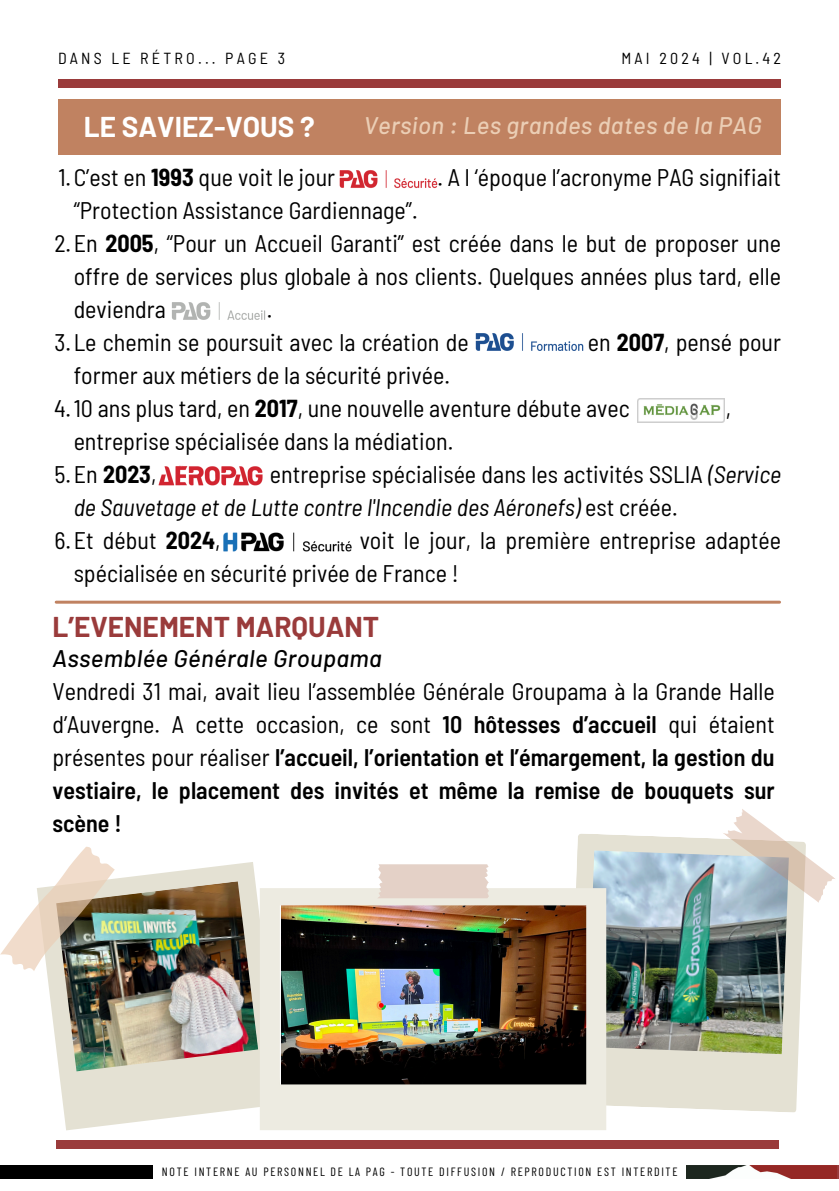
<style>
.page{position:relative;width:839px;height:1191px;background:#fff}
.page>*{position:absolute;margin:0;border:0;box-sizing:border-box;transform-origin:0 0}
.t1{font:700 28px "Barlow";color:#9a3b3b}
.t2{font:700 28px "Barlow";color:#fff}
.t3{font:semi-condensed 24px/33px "Barlow";color:#000;text-align:justify}
.t4{font:600 semi-condensed 24px/33px "Barlow";color:#000;text-align:justify}
.t5{font:italic semi-condensed 24px/33px "Barlow";color:#000}
.t6{font:italic 500 24px "Barlow";letter-spacing:.015em;color:#ebceb5}
.t7{font:italic 500 24px "Barlow";letter-spacing:.015em;color:#000}
.t8{font:semi-condensed 16px "Barlow";letter-spacing:.2em;color:#000}
.t9{font:12px "Barlow Condensed";letter-spacing:.14em;color:#000}
.s1{font-weight:700}
.s2{font-style:normal}
.s3{font-weight:400}
</style>
<div class="page">
<div style="left:58px;top:80px;width:723px;height:7px;background:#9a3b3b"></div>
<div style="left:791px;top:1165px;width:47px;height:14px;background:#952825"></div>
<img style="left:686px;top:1165px;width:105px;height:14px">
<div style="left:0;top:1165px;width:153px;height:14px;background:#000"></div>
<hr style="left:56px;top:601px;width:723px;height:3px;background:#c08261">
<div style="left:56px;top:1141px;width:723px;height:7px;background:#9a3b3b"></div>
<div style="left:59px;top:99px;width:722px;height:56px;background:#c08261"></div>
<img style="left:576px;top:834px;width:228px;height:279px">
<svg style="left:721px;top:809px;width:114px;height:100px"></svg>
<img style="left:339px;top:170px;width:99px;height:19px">
<img style="left:172px;top:302px;width:94px;height:18px">
<img style="left:475px;top:333px;width:109px;height:18px">
<img style="left:637px;top:398px;width:87px;height:24px">
<img style="left:158px;top:465px;width:105px;height:21px">
<img style="left:223px;top:532px;width:129px;height:20px">
<img style="left:47px;top:862px;width:213px;height:268px">
<img style="left:0;top:847px;width:115px;height:124px">
<img style="left:260px;top:888px;width:346px;height:242px">
<svg style="left:377px;top:864px;width:112px;height:34px;background:#e5d3c9"></svg>
<p class="t8" style="left:58px;top:48px;width:228px">DANS LE RÉTRO... PAGE 3</p>
<p class="t8" style="left:621px;top:48px;width:161px">MAI 2024 | VOL.42</p>
<p class="t2" style="left:84px;top:109px;width:232px">LE SAVIEZ-VOUS ?</p>
<p class="t6" style="left:363px;top:110px;width:399px">Version : Les grandes dates de la PAG</p>
<p class="t3" style="left:58px;top:160px;width:278px">1.C’est en <span class="s1">1993</span> que voit le jour</p>
<p class="t3" style="left:437px;top:160px;width:345px">. A l ‘époque l’acronyme PAG signifiait</p>
<p class="t3" style="left:74px;top:193px;width:345px">“Protection Assistance Gardiennage”.</p>
<h1 class="t3" style="left:74px;top:226px;width:708px;text-indent:-19px">2.En <span class="s1">2005</span>, “Pour un Accueil Garanti” est créée dans le but de proposer une offre de services plus globale à nos clients. Quelques années plus tard, elle deviendra</h1>
<h1 class="t3" style="left:267px;top:292px;width:7px">.</h1>
<h2 class="t3" style="left:55px;top:325px;width:415px">3.Le chemin se poursuit avec la création de</h2>
<h2 class="t3" style="left:587px;top:325px;width:195px">en <span class="s1">2007</span>, pensé pour</h2>
<h2 class="t3" style="left:74px;top:358px;width:378px">former aux métiers de la sécurité privée.</h2>
<p class="t3" style="left:54px;top:391px;width:577px">4.10 ans plus tard, en <span class="s1">2017</span>, une nouvelle aventure débute avec</p>
<p class="t3" style="left:726px;top:391px;width:7px">,</p>
<p class="t3" style="left:74px;top:424px;width:381px">entreprise spécialisée dans la médiation.</p>
<p class="t3" style="left:55px;top:457px;width:103px">5.En <span class="s1">2023</span>,</p>
<p class="t5" style="left:74px;top:457px;width:708px;text-indent:196px"><span class="s2">entreprise spécialisée dans les activités SSLIA</span> (Service de Sauvetage et de Lutte contre l'Incendie des Aéronefs) <span class="s2">est créée.</span></p>
<p class="t3" style="left:55px;top:523px;width:167px">6.Et début <span class="s1">2024</span>,</p>
<p class="t3" style="left:74px;top:523px;width:708px;text-indent:286px">voit le jour, la première entreprise adaptée spécialisée en sécurité privée de France !</p>
<p class="t1" style="left:52px;top:609px;width:328px">L’EVENEMENT MARQUANT</p>
<h2 class="t7" style="left:52px;top:643px;width:331px">Assemblée Générale Groupama</h2>
<h1 class="t4" style="left:52px;top:674px;width:723px"><span class="s3">Vendredi 31 mai, avait lieu l’assemblée Générale Groupama à la Grande Halle d’Auvergne. A cette occasion, ce sont</span> 10 hôtesses d’accueil <span class="s3">qui étaient présentes pour réaliser</span> l’accueil, l’orientation et l’émargement, la gestion du vestiaire, le placement des invités et même la remise de bouquets sur scène !</h1>
<h3 class="t9" style="left:162px;top:1164px;width:517px">NOTE INTERNE AU PERSONNEL DE LA PAG - TOUTE DIFFUSION / REPRODUCTION EST INTERDITE</h3>
</div>
